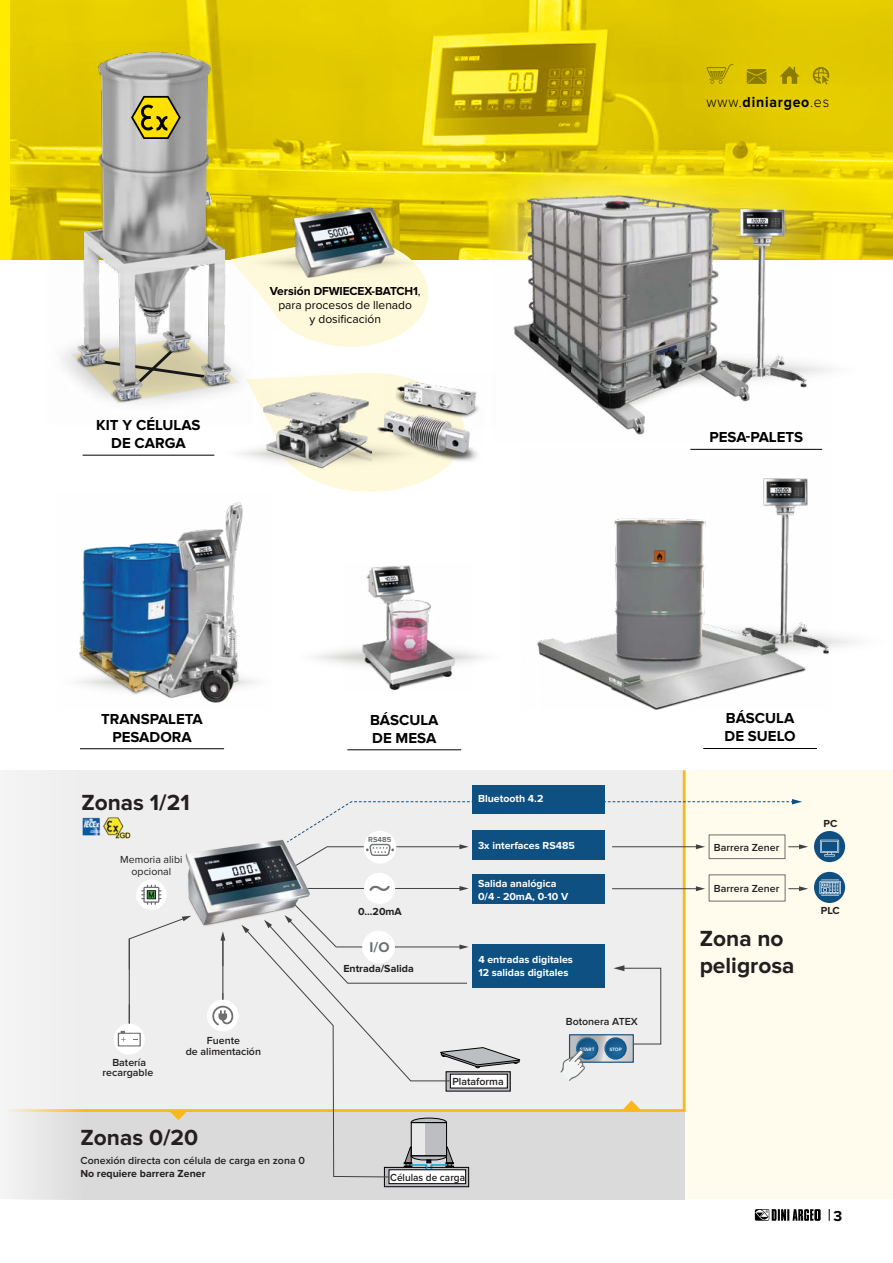
<style>
.page{position:relative;width:893px;height:1263px;background:#fff}
.page>*{position:absolute;margin:0;border:0;box-sizing:border-box;transform-origin:0 0}
.t1{font:700 22.65px/27.3px "Proxima Nova";color:#231f20}
.t2{font:700 15px/18px "Proxima Nova";color:#000;text-align:center}
.t3{font:700 15px "Proxima Nova";letter-spacing:.055em;color:#000;scale:.94 1}
.t4{font:700 14.55px "Proxima Nova";color:#6d6f71}
.t5{font:12px/14.4px "Proxima Nova";color:#000;text-align:center}
.t6{font:600 10.65px/10.2px "Proxima Nova";color:#231f20;text-align:center}
.t7{font:700 10.65px/12.8px "Proxima Nova";color:#fff}
.t8{font:700 10.65px "Proxima Nova";color:#231f20}
.t9{font:10.65px/12.8px "Proxima Nova";color:#231f20;text-align:center}
.t10{font:600 10.65px "Proxima Nova";color:#231f20;scale:.95 1}
.t11{font:700 7.5px "Proxima Nova";color:#6d6f71}
.t12{font:600 4.95px "Proxima Nova";letter-spacing:-.01em;color:#fff}
.s1{font-weight:700}
.s2{font-weight:300}
</style>
<div class="page">
<svg style="left:829px;top:1209px;width:1px;height:12px"></svg>
<svg style="left:755px;top:1209px;width:66px;height:12px"></svg>
<svg style="left:0;top:0;width:893px;height:260px;background:#dfc803"></svg>
<svg style="left:294px;top:640px;width:212px;height:34px"></svg>
<img style="left:343px;top:565px;width:129px;height:126px">
<img style="left:79px;top:502px;width:178px;height:201px">
<svg style="left:568px;top:621px;width:325px;height:41px"></svg>
<img style="left:537px;top:480px;width:293px;height:230px">
<div style="left:468px;top:146px;width:408px;height:334px;background:#fff;opacity:.75"></div>
<div style="left:541px;top:349px;width:325px;height:41px;background:#fefefe;border-radius:50%"></div>
<img style="left:492px;top:165px;width:340px;height:278px">
<div style="left:275px;top:373px;width:190px;height:119px;background:#fff9db;border-radius:50%"></div>
<img style="left:45px;top:42px;width:227px;height:218px">
<img style="left:49px;top:42px;width:205px;height:332px">
<svg style="left:131px;top:96px;width:50px;height:43px;background:#b2a22c"></svg>
<img style="left:429px;top:373px;width:67px;height:56px">
<img style="left:420px;top:408px;width:64px;height:56px">
<svg style="left:221px;top:438px;width:202px;height:31px"></svg>
<img style="left:260px;top:449px;width:111px;height:20px">
<svg style="left:813px;top:67px;width:16px;height:18px"></svg>
<svg style="left:780px;top:66px;width:19px;height:18px"></svg>
<svg style="left:747px;top:69px;width:19px;height:15px"></svg>
<svg style="left:707px;top:64px;width:27px;height:20px"></svg>
<svg style="left:71px;top:236px;width:358px;height:213px"></svg>
<svg style="left:247px;top:251px;width:175px;height:24px"></svg>
<img style="left:287px;top:201px;width:111px;height:77px">
<div style="left:0;top:770px;width:893px;height:429px;background:#fffced"></div>
<div style="left:0;top:1110px;width:685px;height:89px;background:#dadada"></div>
<div style="left:0;top:770px;width:687px;height:343px;background:#eee"></div>
<svg style="left:622px;top:1100px;width:19px;height:10px"></svg>
<svg style="left:169px;top:1110px;width:19px;height:10px"></svg>
<svg style="left:386px;top:1178px;width:81px;height:7px"></svg>
<div style="left:384px;top:1167px;width:85px;height:20px;border:1px solid #000"></div>
<div style="left:389px;top:1170px;width:77px;height:13px;background:#fff"></div>
<div style="left:389px;top:1169px;width:77px;height:15px;border:1px solid #000"></div>
<div style="left:814px;top:831px;width:31px;height:31px;background:#0f5082;border-radius:50%"></div>
<div style="left:814px;top:872px;width:31px;height:31px;background:#0f5082;border-radius:50%"></div>
<div style="left:472px;top:944px;width:132px;height:44px;background:#0f5082"></div>
<div style="left:472px;top:875px;width:132px;height:29px;background:#0f5082"></div>
<div style="left:128px;top:916px;width:63px;height:54px;background:#eee"></div>
<svg style="left:220px;top:957px;width:5px;height:9px"></svg>
<hr style="left:612px;top:888px;width:86px;height:1px;background:#414042">
<svg style="left:696px;top:886px;width:9px;height:5px"></svg>
<svg style="left:788px;top:886px;width:20px;height:5px"></svg>
<div style="left:709px;top:874px;width:76px;height:27px;border:1px solid #6d6f71"></div>
<div style="left:207px;top:1000px;width:32px;height:31px;background:#fff;border-radius:50%"></div>
<svg style="left:212px;top:993px;width:21px;height:32px"></svg>
<div style="left:114px;top:1023px;width:31px;height:32px;background:#fff;border-radius:50%"></div>
<svg style="left:118px;top:1031px;width:23px;height:15px"></svg>
<div style="left:364px;top:873px;width:31px;height:31px;background:#fff;border-radius:50%"></div>
<svg style="left:241px;top:886px;width:279px;height:292px"></svg>
<svg style="left:560px;top:965px;width:102px;height:116px;background:#c2cdd6"></svg>
<div style="left:362px;top:930px;width:33px;height:33px;background:#fff;border-radius:50%"></div>
<div style="left:472px;top:785px;width:132px;height:29px;background:#0f5082"></div>
<div style="left:136px;top:879px;width:31px;height:31px;background:#fff;border-radius:50%"></div>
<svg style="left:142px;top:885px;width:19px;height:19px"></svg>
<svg style="left:286px;top:799px;width:522px;height:69px"></svg>
<svg style="left:820px;top:840px;width:19px;height:16px"></svg>
<hr style="left:129px;top:939px;width:1px;height:84px;background:#414042">
<hr style="left:222px;top:939px;width:1px;height:61px;background:#414042">
<svg style="left:819px;top:879px;width:22px;height:17px"></svg>
<img style="left:178px;top:818px;width:139px;height:139px">
<img style="left:83px;top:815px;width:49px;height:24px">
<hr style="left:80px;top:748px;width:144px;height:1px;background:#000">
<hr style="left:347px;top:749px;width:114px;height:1px;background:#000">
<hr style="left:703px;top:748px;width:114px;height:1px;background:#000">
<hr style="left:83px;top:455px;width:131px;height:1px;background:#000">
<hr style="left:690px;top:449px;width:132px;height:1px;background:#000">
<h2 class="t2" style="left:96px;top:416px;width:106px">KIT Y CÉLULAS<br>DE CARGA</h2>
<p class="t5" style="left:270px;top:284px;width:152px"><span class="s1">Versión DFWIECEX-BATCH1</span>, para procesos de llenado<br>y dosificación</p>
<h2 class="t3" style="left:707px;top:93px;width:132px"><span class="s2">www.</span>diniargeo<span class="s2">.es</span></h2>
<h2 class="t2" style="left:709px;top:429px;width:95px">PESA-PALETS</h2>
<h2 class="t2" style="left:101px;top:710px;width:103px">TRANSPALETA<br>PESADORA</h2>
<h2 class="t2" style="left:370px;top:711px;width:70px;text-align:left">BÁSCULA<br>DE MESA</h2>
<h2 class="t2" style="left:725px;top:710px;width:73px;text-align:left">BÁSCULA<br>DE SUELO</h2>
<h1 class="t1" style="left:81px;top:789px;width:110px">Zonas 1/21</h1>
<p class="t9" style="left:120px;top:853px;width:64px">Memoria alibi opcional</p>
<p class="t6" style="left:103px;top:1058px;width:52px">Batería recargable</p>
<p class="t6" style="left:186px;top:1036px;width:77px">Fuente<br>de alimentación</p>
<h1 class="t1" style="left:80px;top:1124px;width:119px">Zonas 0/20</h1>
<p class="t11" style="left:368px;top:835px;width:25px">RS485</p>
<p class="t8" style="left:358px;top:905px;width:45px">0...20mA</p>
<h3 class="t4" style="left:370px;top:938px;width:21px">I/O</h3>
<p class="t8" style="left:343px;top:963px;width:72px">Entrada/Salida</p>
<p class="t7" style="left:478px;top:792px;width:67px">Bluetooth 4.2</p>
<p class="t7" style="left:478px;top:839px;width:98px">3x interfaces RS485</p>
<p class="t7" style="left:478px;top:877px;width:92px">Salida analógica<br>0/4 - 20mA, 0-10 V</p>
<p class="t7" style="left:478px;top:953px;width:96px">4 entradas digitales<br>12 salidas digitales</p>
<p class="t6" style="left:566px;top:1016px;width:74px">Botonera ATEX</p>
<p class="t6" style="left:452px;top:1076px;width:53px">Plataforma</p>
<p class="t12" style="left:580px;top:1046px;width:16px">START</p>
<p class="t12" style="left:609px;top:1046px;width:14px">STOP</p>
<p class="t6" style="left:80px;top:1155px;width:226px">Conexión directa con célula de carga en zona 0</p>
<p class="t8" style="left:80px;top:1167px;width:127px">No requiere barrera Zener</p>
<p class="t10" style="left:390px;top:1171px;width:80px">Células de carga</p>
<p class="t6" style="left:714px;top:842px;width:67px">Barrera Zener</p>
<p class="t6" style="left:714px;top:884px;width:67px">Barrera Zener</p>
<h1 class="t1" style="left:700px;top:925px;width:96px">Zona no peligrosa</h1>
<p class="t8" style="left:823px;top:817px;width:15px">PC</p>
<p class="t8" style="left:821px;top:905px;width:21px">PLC</p>
<h2 class="t2" style="left:833px;top:1207px;width:10px">3</h2>
</div>
